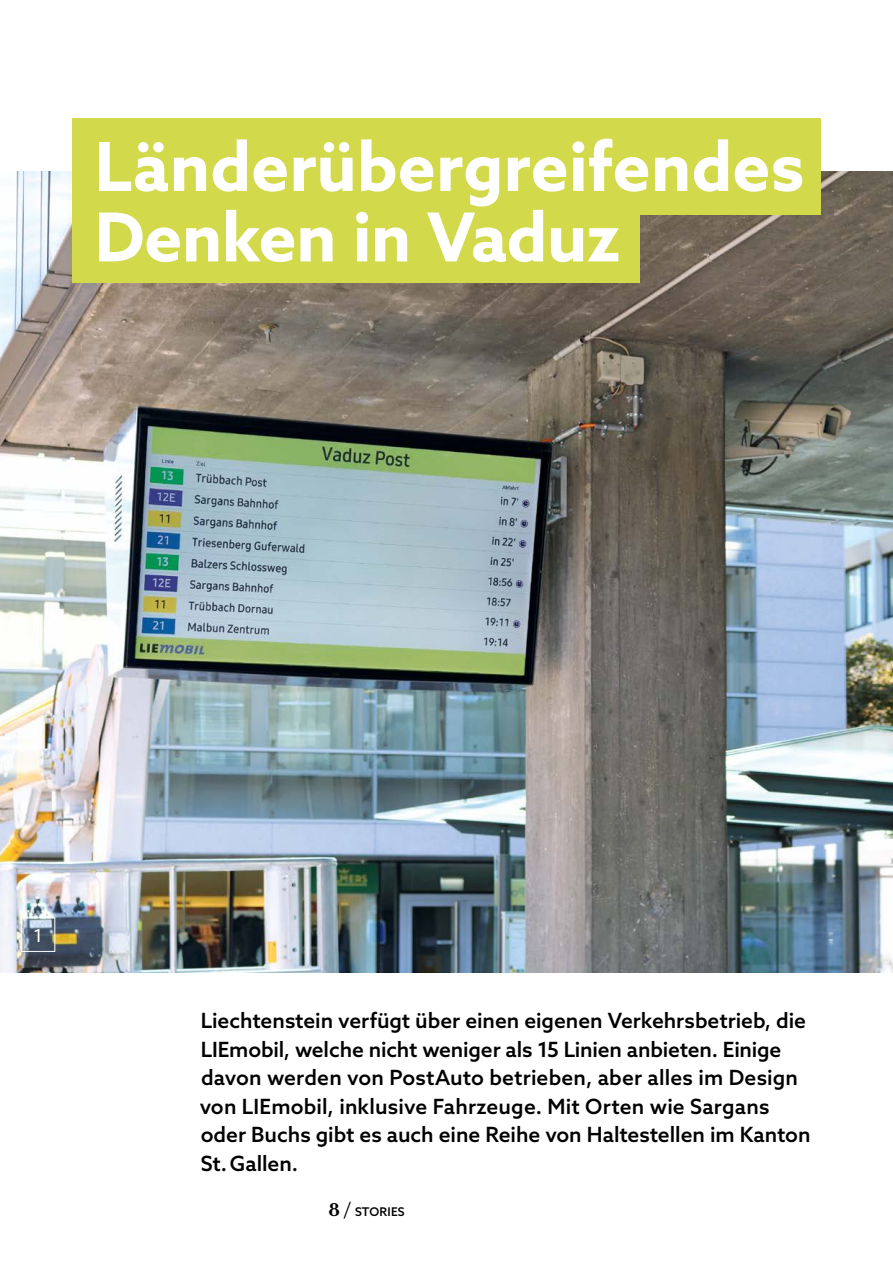
<style>
.page{position:relative;width:893px;height:1263px;background:#fff}
.page>*{position:absolute;margin:0;border:0;box-sizing:border-box;transform-origin:0 0}
.t1{font:700 67.5px/70.5px "Azo Sans";color:#fff}
.t2{font:500 21px/28.5px "Azo Sans";color:#000}
.t3{font:18px "Azo Sans";color:#fff}
.t4{font:500 12px "Azo Sans";letter-spacing:.015em;color:#000}
.s1{font-family:"Farnham Headline";font-size:19.5px}
</style>
<div class="page">
<img style="left:0;top:172px;width:893px;height:801px">
<div style="left:21px;top:918px;width:34px;height:34px;border:1px solid #fff"></div>
<div style="left:72px;top:118px;width:749px;height:96px;background:#d2da4c"></div>
<div style="left:72px;top:186px;width:567px;height:97px;background:#d2da4c"></div>
<h1 class="t1" style="left:95px;top:130px;width:711px">Länderübergreifendes<br>Denken in Vaduz</h1>
<p class="t3" style="left:33px;top:923px;width:11px">1</p>
<p class="t2" style="left:200px;top:1006px;width:612px">Liechtenstein verfügt über einen eigenen Verkehrsbetrieb, die LIEmobil, welche nicht weniger als 15 Linien anbieten. Einige davon werden von PostAuto betrieben, aber alles im Design von LIEmobil, inklusive Fahrzeuge. Mit Orten wie Sargans oder Buchs gibt es auch eine Reihe von Haltestellen im Kanton St.Gallen.</p>
<p class="t4" style="left:329px;top:1204px;width:77px"><span class="s1">8 /</span> STORIES</p>
</div>
